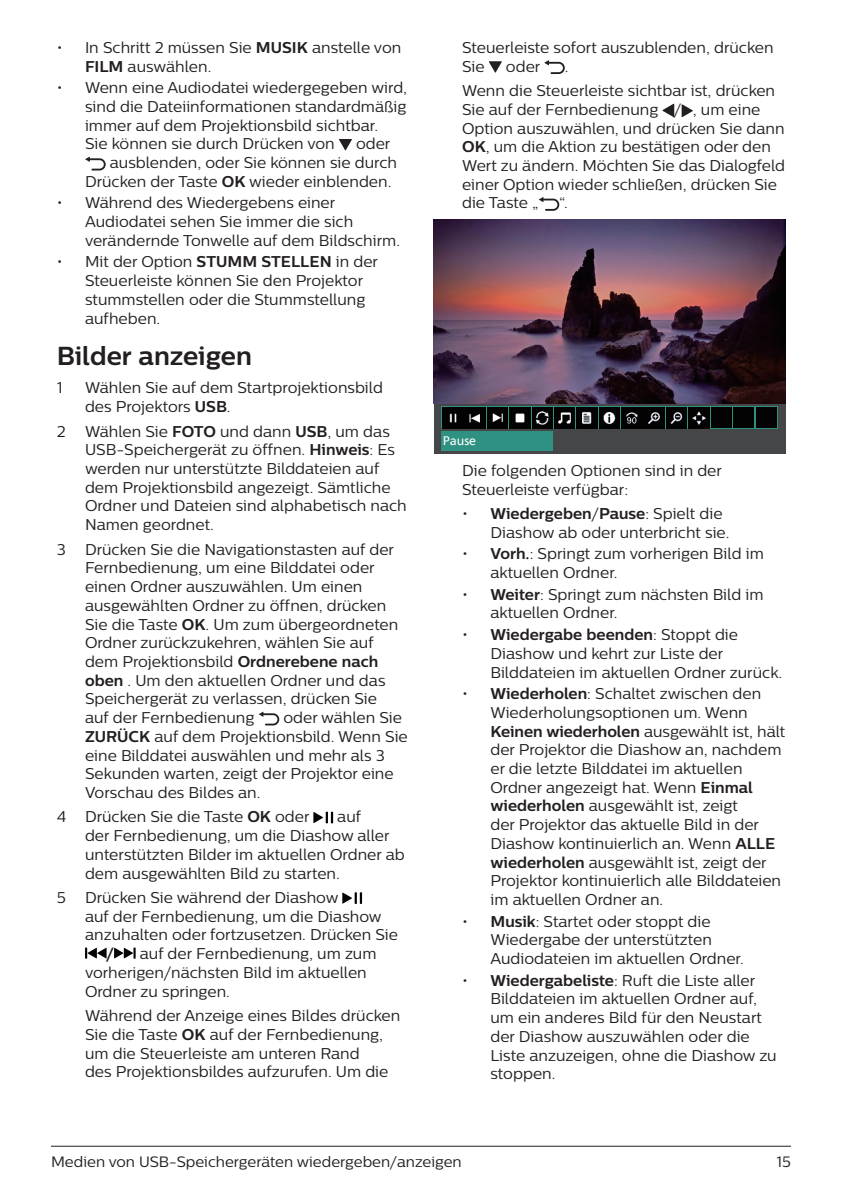
<style>
.page{position:relative;width:842px;height:1191px;background:#fff}
.page>*{position:absolute;margin:0;border:0;box-sizing:border-box;transform-origin:0 0}
.heading2{font:700 26px "Centrale Sans";color:#231f20}
.Body{font:15.6px/18.8px "Centrale Sans";color:#231f20}
.t1{font:700 15.6px "Centrale Sans";color:#231f20}
.t2{font:15px "Centrale Sans";color:#231f20}
.Fig_body{font:12.4px "Neue Frutiger World";color:#fff}
.s1{font-weight:700}
</style>
<div class="page">
<hr style="left:51px;top:1145px;width:740px;height:1px;background:#231f20">
<svg style="left:339px;top:139px;width:13px;height:11px"></svg>
<svg style="left:85px;top:157px;width:21px;height:13px"></svg>
<svg style="left:259px;top:711px;width:20px;height:14px"></svg>
<svg style="left:313px;top:811px;width:20px;height:12px"></svg>
<svg style="left:342px;top:892px;width:20px;height:12px"></svg>
<svg style="left:85px;top:947px;width:22px;height:11px"></svg>
<svg style="left:114px;top:947px;width:22px;height:11px"></svg>
<svg style="left:489px;top:61px;width:13px;height:12px"></svg>
<svg style="left:544px;top:60px;width:21px;height:14px"></svg>
<svg style="left:662px;top:104px;width:12px;height:13px"></svg>
<svg style="left:682px;top:104px;width:11px;height:13px"></svg>
<svg style="left:539px;top:197px;width:20px;height:14px"></svg>
<div style="left:434px;top:220px;width:351px;height:234px;background:#454648"></div>
<img style="left:434px;top:220px;width:351px;height:183px">
<div style="left:441px;top:431px;width:112px;height:19px;background:#2f9182"></div>
<svg style="left:441px;top:406px;width:337px;height:23px"></svg>
<img style="left:599px;top:407px;width:43px;height:21px">
<img style="left:487px;top:407px;width:21px;height:21px">
<img style="left:443px;top:407px;width:20px;height:21px">
<img style="left:577px;top:407px;width:20px;height:21px">
<img style="left:465px;top:407px;width:20px;height:21px">
<img style="left:532px;top:407px;width:43px;height:21px">
<img style="left:510px;top:407px;width:20px;height:21px">
<img style="left:644px;top:407px;width:20px;height:21px">
<img style="left:666px;top:407px;width:21px;height:21px">
<img style="left:689px;top:407px;width:20px;height:21px">
<div style="left:711px;top:407px;width:20px;height:21px;background:#030303"></div>
<div style="left:733px;top:407px;width:21px;height:21px;background:#030303"></div>
<div style="left:756px;top:407px;width:20px;height:21px;background:#030303"></div>
<p class="Body" style="left:85px;top:38px;width:318px;text-indent:-28px">• In Schritt 2 müssen Sie <span class="s1">MUSIK</span> anstelle von<br><span class="s1">FILM</span> auswählen.</p>
<p class="Body" style="left:85px;top:78px;width:324px;text-indent:-28px">• Wenn eine Audiodatei wiedergegeben wird, sind die Dateiinformationen standardmäßig immer auf dem Projektionsbild sichtbar.<br>Sie können sie durch Drücken von</p>
<p class="Body" style="left:356px;top:134px;width:36px">oder</p>
<p class="Body" style="left:110px;top:153px;width:289px">ausblenden, oder Sie können sie durch</p>
<p class="Body" style="left:85px;top:172px;width:308px">Drücken der Taste <span class="s1">OK</span> wieder einblenden.</p>
<p class="Body" style="left:85px;top:193px;width:316px;text-indent:-28px">• Während des Wiedergebens einer<br>Audiodatei sehen Sie immer die sich verändernde Tonwelle auf dem Bildschirm.</p>
<p class="Body" style="left:85px;top:252px;width:295px;text-indent:-28px">• Mit der Option <span class="s1">STUMM STELLEN</span> in der<br>Steuerleiste können Sie den Projektor stummstellen oder die Stummstellung aufheben.</p>
<p class="heading2" style="left:57px;top:340px;width:197px">Bilder anzeigen</p>
<p class="Body" style="left:57px;top:378px;width:7px">1</p>
<p class="Body" style="left:85px;top:378px;width:299px">Wählen Sie auf dem Startprojektionsbild des Projektors <span class="s1">USB</span>.</p>
<p class="Body" style="left:57px;top:421px;width:10px">2</p>
<p class="Body" style="left:85px;top:421px;width:323px">Wählen Sie <span class="s1">FOTO</span> und dann <span class="s1">USB</span>, um das USB-Speichergerät zu öffnen. <span class="s1">Hinweis</span>: Es werden nur unterstützte Bilddateien auf dem Projektionsbild angezeigt. Sämtliche Ordner und Dateien sind alphabetisch nach Namen geordnet.</p>
<p class="Body" style="left:85px;top:539px;width:315px;text-indent:-28px">3 Drücken Sie die Navigationstasten auf der Fernbedienung, um eine Bilddatei oder einen Ordner auszuwählen. Um einen ausgewählten Ordner zu öffnen, drücken Sie die Taste <span class="s1">OK</span>. Um zum übergeordneten Ordner zurückzukehren, wählen Sie auf dem Projektionsbild <span class="s1">Ordnerebene nach oben</span> . Um den aktuellen Ordner und das Speichergerät zu verlassen, drücken Sie auf der Fernbedienung</p>
<p class="Body" style="left:85px;top:708px;width:324px;text-indent:198px">oder wählen Sie<br><span class="s1">ZURÜCK</span> auf dem Projektionsbild. Wenn Sie eine Bilddatei auswählen und mehr als 3<br>Sekunden warten, zeigt der Projektor eine<br>Vorschau des Bildes an.</p>
<p class="Body" style="left:57px;top:807px;width:254px">4 Drücken Sie die Taste <span class="s1">OK</span> oder</p>
<p class="Body" style="left:85px;top:807px;width:321px;text-indent:252px">auf<br>der Fernbedienung, um die Diashow aller unterstützten Bilder im aktuellen Ordner ab dem ausgewählten Bild zu starten.</p>
<p class="Body" style="left:57px;top:888px;width:283px">5 Drücken Sie während der Diashow</p>
<p class="Body" style="left:85px;top:906px;width:298px">auf der Fernbedienung, um die Diashow</p>
<p class="Body" style="left:85px;top:925px;width:314px">anzuhalten oder fortzusetzen. Drücken Sie</p>
<p class="t1" style="left:107px;top:944px;width:9px">/</p>
<p class="Body" style="left:85px;top:944px;width:293px;text-indent:55px">auf der Fernbedienung, um zum vorherigen/nächsten Bild im aktuellen<br>Ordner zu springen.</p>
<p class="Body" style="left:85px;top:1006px;width:317px">Während der Anzeige eines Bildes drücken Sie die Taste <span class="s1">OK</span> auf der Fernbedienung, um die Steuerleiste am unteren Rand<br>des Projektionsbildes aufzurufen. Um die</p>
<p class="Body" style="left:462px;top:38px;width:313px">Steuerleiste sofort auszublenden, drücken<br>Sie</p>
<p class="Body" style="left:506px;top:57px;width:36px">oder</p>
<p class="Body" style="left:565px;top:57px;width:5px">.</p>
<p class="Body" style="left:462px;top:81px;width:325px">Wenn die Steuerleiste sichtbar ist, drücken Sie auf der Fernbedienung / , um eine Option auszuwählen, und drücken Sie dann <span class="s1">OK</span>, um die Aktion zu bestätigen oder den Wert zu ändern. Möchten Sie das Dialogfeld einer Option wieder schließen, drücken Sie die Taste „</p>
<p class="Body" style="left:559px;top:193px;width:10px">“.</p>
<p class="Fig_body" style="left:443px;top:431px;width:35px">Pause</p>
<p class="Body" style="left:462px;top:461px;width:261px">Die folgenden Optionen sind in der<br>Steuerleiste verfügbar:</p>
<p class="Body" style="left:490px;top:504px;width:241px;text-indent:-28px">• <span class="s1">Wiedergeben</span>/<span class="s1">Pause</span>: Spielt die<br>Diashow ab oder unterbricht sie.</p>
<p class="Body" style="left:490px;top:544px;width:275px;text-indent:-28px">• <span class="s1">Vorh.</span>: Springt zum vorherigen Bild im aktuellen Ordner.</p>
<p class="Body" style="left:490px;top:584px;width:275px;text-indent:-28px">• <span class="s1">Weiter</span>: Springt zum nächsten Bild im aktuellen Ordner.</p>
<p class="Body" style="left:490px;top:625px;width:293px;text-indent:-28px">• <span class="s1">Wiedergabe beenden</span>: Stoppt die<br>Diashow und kehrt zur Liste der<br>Bilddateien im aktuellen Ordner zurück.</p>
<p class="Body" style="left:490px;top:684px;width:296px;text-indent:-28px">• <span class="s1">Wiederholen</span>: Schaltet zwischen den Wiederholungsoptionen um. Wenn <span class="s1">Keinen wiederholen</span> ausgewählt ist, hält der Projektor die Diashow an, nachdem er die letzte Bilddatei im aktuellen Ordner angezeigt hat. Wenn <span class="s1">Einmal wiederholen</span> ausgewählt ist, zeigt<br>der Projektor das aktuelle Bild in der Diashow kontinuierlich an. Wenn <span class="s1">ALLE wiederholen</span> ausgewählt ist, zeigt der Projektor kontinuierlich alle Bilddateien im aktuellen Ordner an.</p>
<p class="Body" style="left:490px;top:911px;width:255px;text-indent:-28px">• <span class="s1">Musik</span>: Startet oder stoppt die<br>Wiedergabe der unterstützten<br>Audiodateien im aktuellen Ordner.</p>
<p class="Body" style="left:490px;top:970px;width:288px;text-indent:-28px">• <span class="s1">Wiedergabeliste</span>: Ruft die Liste aller<br>Bilddateien im aktuellen Ordner auf, um ein anderes Bild für den Neustart der Diashow auszuwählen oder die<br>Liste anzuzeigen, ohne die Diashow zu stoppen.</p>
<p class="t2" style="left:51px;top:1153px;width:412px">Medien von USB-Speichergeräten wiedergeben/anzeigen</p>
<p class="t2" style="left:777px;top:1153px;width:16px">15</p>
</div>
